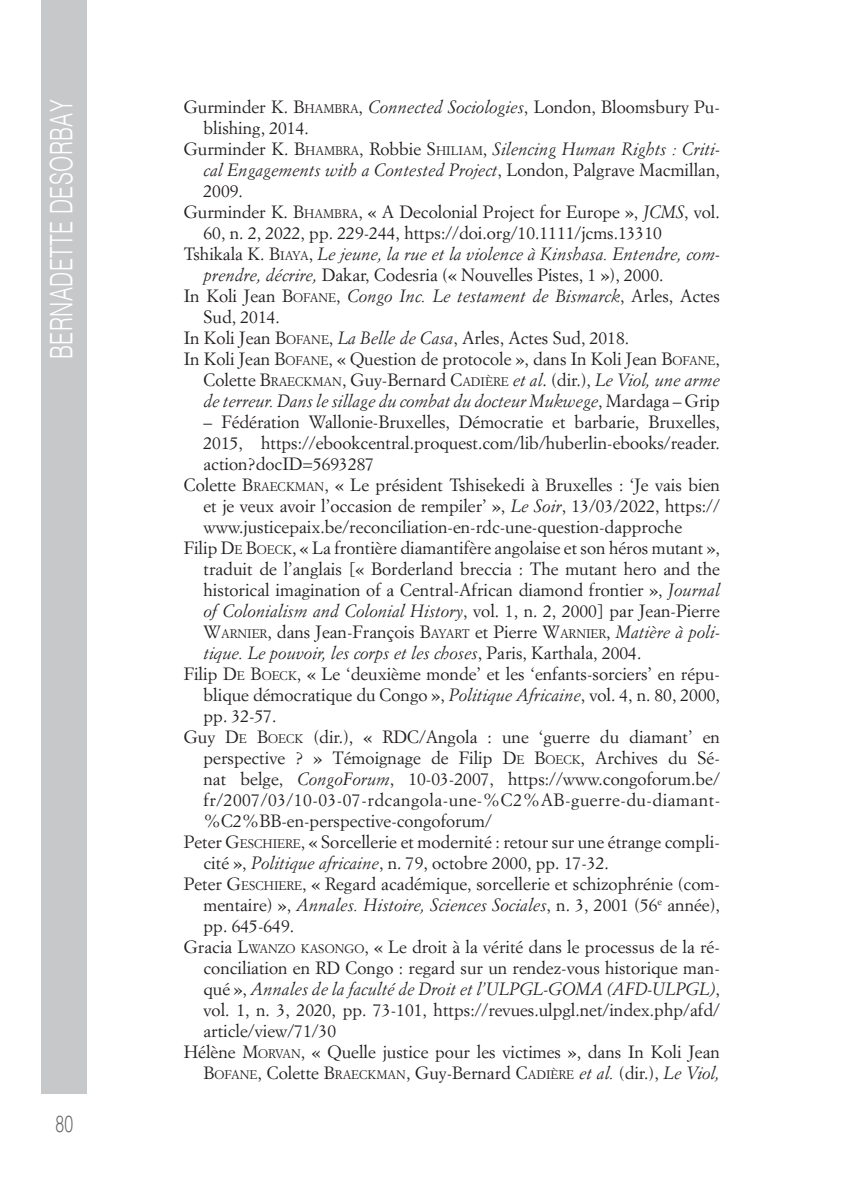
<style>
.page{position:relative;width:844px;height:1191px;background:#fff}
.page>*{position:absolute;margin:0;border:0;box-sizing:border-box;transform-origin:0 0}
.t1{font:300 31.15px "Helvetica";letter-spacing:.02em;color:#fff;scale:.68 1}
.t2{font:300 23.28px "Helvetica";color:#636366;scale:.68 1}
._08_biblio{font:17.5px/21px "Simoncini Garamond";color:#231f20;text-align:justify}
._08_biblio-2{font:italic 17.5px/21px "Simoncini Garamond";color:#231f20;text-align:justify}
._08_biblio-3{font:12.25px "Simoncini Garamond";color:#231f20}
.s1{font-style:inherit}
.s2{font-size:12.25px}
.s3{font-style:italic}
.s4{font-style:normal}
.s5{font-style:normal;font-size:12.25px}
.s6{font-size:17.5px}
</style>
<div class="page">
<div style="left:41px;top:0;width:46px;height:1093px;background:#c7c8ca"></div>
<h1 class="t1" style="left:35px;top:359px;width:383px;rotate:-90deg">Bernadette Desorbay</h1>
<h2 class="t2" style="left:55px;top:1104px;width:28px">80</h2>
<p class="_08_biblio" style="left:203px;top:96px;width:517px;text-indent:-20px">Gurminder K. <span class="s1">B</span><span class="s2">HAMBRA</span>, <span class="s3">Connected Sociologies</span>, London, Bloomsbury Pu&shy;blishing, 2014.</p>
<p class="_08_biblio-2" style="left:203px;top:138px;width:517px;text-indent:-20px"><span class="s4">Gurminder K.</span> <span class="s4">B</span><span class="s5">HAMBRA</span><span class="s4">, Robbie</span> <span class="s4">S</span><span class="s5">HILIAM</span><span class="s4">,</span> Silencing Human Rights : Criti&shy;cal Engagements with a Contested Project<span class="s4">, London, Palgrave Macmillan, 2009.</span></p>
<p class="_08_biblio" style="left:203px;top:201px;width:517px;text-indent:-20px">Gurminder K. <span class="s1">B</span><span class="s2">HAMBRA</span>, « A Decolonial Project for Europe », <span class="s3">JCMS</span>, vol.<br>60, n. 2, 2022, pp. 229-244, https://doi.org/10.1111/jcms.13310</p>
<p class="_08_biblio-2" style="left:203px;top:243px;width:517px;text-indent:-20px"><span class="s4">Tshikala K.</span> <span class="s4">B</span><span class="s5">IAYA</span><span class="s4">,</span> Le jeune, la rue et la violence à Kinshasa. Entendre, com&shy;prendre, décrire, <span class="s4">Dakar, Codesria (« Nouvelles Pistes, 1 »), 2000.</span></p>
<p class="_08_biblio" style="left:203px;top:285px;width:517px;text-indent:-20px">In Koli Jean <span class="s1">B</span><span class="s2">OFANE</span> , <span class="s3">Congo Inc. Le testament de Bismarck</span>, Arles, Actes<br>Sud, 2014.</p>
<p class="_08_biblio" style="left:184px;top:327px;width:447px">In Koli Jean <span class="s1">B</span><span class="s2">OFANE</span> , <span class="s3">La Belle de Casa</span>, Arles, Actes Sud, 2018.</p>
<p class="_08_biblio" style="left:203px;top:348px;width:517px;text-indent:-20px">In Koli Jean <span class="s1">B</span><span class="s2">OFANE</span> , « Question de protocole », dans In Koli Jean <span class="s1">B</span><span class="s2">OFANE</span> , Colette <span class="s1">B</span><span class="s2">RAECKMAN</span>, Guy-Bernard <span class="s1">C</span><span class="s2">ADIÈRE</span> <span class="s3">et al</span>. (dir.), <span class="s3">Le Viol, une arme de terreur. Dans le sillage du combat du docteur Mukwege</span>, Mardaga – Grip</p>
<p class="_08_biblio" style="left:203px;top:411px;width:517px">– Fédération Wallonie-Bruxelles, Démocratie et barbarie, Bruxelles, 2015, https://ebookcentral.proquest.com/lib/huberlin-ebooks/reader. action?docID=5693287</p>
<p class="_08_biblio" style="left:203px;top:474px;width:517px;text-indent:-20px">Colette <span class="s1">B</span><span class="s2">RAECKMAN</span>, « Le président Tshisekedi à Bruxelles : ‘Je vais bien et je veux avoir l’occasion de rempiler’ », <span class="s3">Le Soir</span>, 13/03/2022, https:// www.justicepaix.be/reconciliation-en-rdc-une-question-dapproche</p>
<p class="_08_biblio" style="left:203px;top:537px;width:517px;text-indent:-20px">Filip <span class="s1">D</span><span class="s2">E</span> <span class="s1">B</span><span class="s2">OECK</span>, « La frontière diamantifère angolaise et son héros mutant », traduit de l’anglais [« Borderland breccia : The mutant hero and the historical imagination of a Central-African diamond frontier », <span class="s3">Journal of Colonialism and Colonial History</span>, vol. 1, n. 2, 2000] par Jean-Pierre <span class="s1">W</span><span class="s2">ARNIER</span>, dans Jean-François <span class="s1">B</span><span class="s2">AYART</span> et Pierre <span class="s1">W</span><span class="s2">ARNIER</span>, <span class="s3">Matière à poli&shy;tique. Le pouvoir, les corps et les choses</span>, Paris, Karthala, 2004.</p>
<p class="_08_biblio" style="left:203px;top:663px;width:517px;text-indent:-20px">Filip <span class="s1">D</span><span class="s2">E</span> <span class="s1">B</span><span class="s2">OECK</span>, « Le ‘deuxième monde’ et les ‘enfants-sorciers’ en répu&shy;blique démocratique du Congo », <span class="s3">Politique Africaine</span>, vol. 4, n. 80, 2000, pp. 32-57.</p>
<p class="_08_biblio" style="left:203px;top:726px;width:518px;text-indent:-20px">Guy <span class="s1">D</span><span class="s2">E</span> <span class="s1">B</span><span class="s2">OECK</span> (dir.), « RDC/Angola : une ‘guerre du diamant’ en perspective ? » Témoignage de Filip <span class="s1">D</span><span class="s2">E</span> <span class="s1">B</span><span class="s2">OECK</span>, Archives du Sé&shy;nat belge, <span class="s3">CongoForum</span>, 10-03-2007, https://www.congoforum.be/ fr/2007/03/10-03-07-rdcangola-une-%C2%AB-guerre-du-diamant-%C2%BB-en-perspective-congoforum/</p>
<p class="_08_biblio" style="left:203px;top:831px;width:517px;text-indent:-20px">Peter <span class="s1">G</span><span class="s2">ES CHIERE</span>, « Sorcellerie et modernité : retour sur une étrange compli&shy;cité », <span class="s3">Politique africaine</span>, n. 79, octobre 2000, pp. 17-32.</p>
<p class="_08_biblio" style="left:203px;top:873px;width:517px;text-indent:-20px">Peter <span class="s1">G</span><span class="s2">ES CHIERE</span>, « Regard académique, sorcellerie et schizophrénie (com&shy;mentaire) », <span class="s3">Annales. Histoire, Sciences Sociales</span>, n. 3, 2001 (56<sup>e</sup> année), pp. 645-649.</p>
<p class="_08_biblio-3" style="left:184px;top:941px;width:145px"><span class="s6">Gracia</span> <span class="s6">L</span>WANZO KASONGO</p>
<p class="_08_biblio" style="left:203px;top:936px;width:517px;text-indent:161px">, « Le droit à la vérité dans le processus de la ré&shy;conciliation en RD Congo : regard sur un rendez-vous historique man&shy;qué », <span class="s3">Annales de la faculté de Droit et l’ULPGL-GOMA (AFD-ULPGL)</span>, vol. 1, n. 3, 2020, pp. 73-101, https://revues.ulpgl.net/index.php/afd/ article/view/71/30</p>
<p class="_08_biblio" style="left:184px;top:1041px;width:537px;text-align:right">Hélène <span class="s1">M</span><span class="s2">ORVAN</span>, « Quelle justice pour les victimes », dans In Koli Jean<br><span class="s1">B</span><span class="s2">OFANE</span> , Colette <span class="s1">B</span><span class="s2">RAECKMAN</span>, Guy-Bernard <span class="s1">C</span><span class="s2">ADIÈRE</span> <span class="s3">et al.</span> (dir.), <span class="s3">Le Viol,</span></p>
</div>
